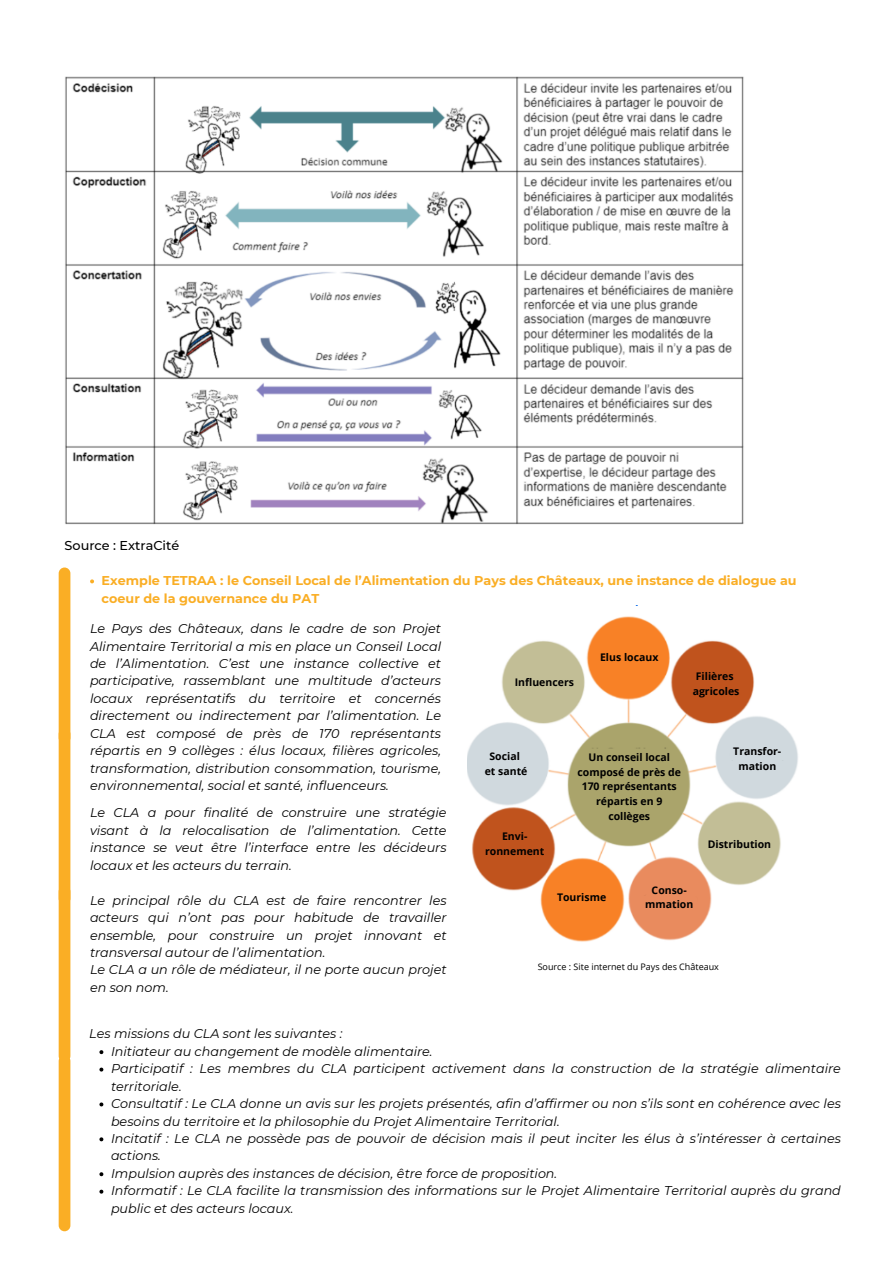
<style>
.page{position:relative;width:893px;height:1263px;background:#fff}
.page>*{position:absolute;margin:0;border:0;box-sizing:border-box;transform-origin:0 0}
.t1{font:500 12.83px "Montserrat";color:#000}
.t2{font:italic 12.75px/17.4px "Montserrat";color:#000}
.t3{font:700 12.75px/17.4px "Montserrat";color:#faae25}
.t4{font:700 10.5px/14.6px "Open Sans";color:#000;text-align:center}
.t5{font:9px "Open Sans";color:#000}
</style>
<div class="page">
<img style="left:65px;top:76px;width:679px;height:449px">
<div style="left:59px;top:567px;width:11px;height:177px;background:#faae25;border-radius:6px"></div>
<svg style="left:90px;top:579px;width:4px;height:4px"></svg>
<img style="left:467px;top:616px;width:331px;height:326px">
<div style="left:510px;top:673px;width:68px;height:19px;background:#c2be96;border-radius:5px"></div>
<div style="left:480px;top:747px;width:52px;height:33px;background:#d0d9de"></div>
<div style="left:596px;top:648px;width:66px;height:19px;background:#f88126;border-radius:5px"></div>
<div style="left:688px;top:667px;width:55px;height:33px;background:#c0531d;border-radius:5px"></div>
<div style="left:481px;top:827px;width:67px;height:33px;background:#c0531d"></div>
<div style="left:553px;top:888px;width:57px;height:18px;background:#f88126;border-radius:5px"></div>
<div style="left:729px;top:742px;width:56px;height:33px;background:#d0d9de"></div>
<div style="left:703px;top:835px;width:72px;height:18px;background:#c2be96;border-radius:5px"></div>
<div style="left:641px;top:881px;width:56px;height:33px;background:#e98b5e"></div>
<div style="left:573px;top:748px;width:112px;height:77px;background:#aaa46b"></div>
<div style="left:59px;top:728px;width:11px;height:176px;background:#faae25;border-radius:6px"></div>
<svg style="left:99px;top:1050px;width:4px;height:4px"></svg>
<svg style="left:99px;top:1067px;width:4px;height:4px"></svg>
<svg style="left:99px;top:1102px;width:4px;height:4px"></svg>
<svg style="left:99px;top:1137px;width:4px;height:4px"></svg>
<svg style="left:99px;top:1172px;width:4px;height:4px"></svg>
<svg style="left:99px;top:1190px;width:4px;height:3px"></svg>
<div style="left:59px;top:886px;width:11px;height:176px;background:#faae25;border-radius:6px"></div>
<div style="left:59px;top:1055px;width:11px;height:176px;background:#faae25;border-radius:6px"></div>
<h1 class="t1" style="left:65px;top:537px;width:116px">Source : ExtraCité</h1>
<p class="t3" style="left:102px;top:572px;width:696px">Exemple TETRAA : le Conseil Local de l’Alimentation du Pays des Châteaux, une instance de dialogue au coeur de la gouvernance du PAT</p>
<p class="t2" style="left:90px;top:620px;width:353px;text-align:justify">Le Pays des Châteaux, dans le cadre de son Projet Alimentaire Territorial a mis en place un Conseil Local de l’Alimentation. C’est une instance collective et participative, rassemblant une multitude d’acteurs locaux représentatifs du territoire et concernés directement ou indirectement par l’alimentation. Le CLA est composé de près de 170 représentants répartis en 9 collèges : élus locaux, filières agricoles, transformation, distribution consommation, tourisme, environnemental, social et santé, influenceurs.</p>
<p class="t4" style="left:600px;top:650px;width:60px">Elus locaux</p>
<h3 class="t4" style="left:692px;top:669px;width:48px;text-align:left">Filières agricoles</h3>
<p class="t4" style="left:515px;top:675px;width:61px">Influencers</p>
<h3 class="t4" style="left:733px;top:743px;width:49px">Transfor&shy;mation</h3>
<p class="t4" style="left:485px;top:749px;width:44px">Social et santé</p>
<h3 class="t4" style="left:577px;top:750px;width:105px">Un conseil local composé de près de<br>170 représentants répartis en 9 collèges</h3>
<h3 class="t2" style="left:90px;top:804px;width:358px;text-align:justify">Le CLA a pour finalité de construire une stratégie visant à la relocalisation de l’alimentation. Cette instance se veut être l’interface entre les décideurs locaux et les acteurs du terrain.</h3>
<h3 class="t2" style="left:90px;top:891px;width:358px">Le principal rôle du CLA est de faire rencontrer les acteurs qui n’ont pas pour habitude de travailler ensemble, pour construire un projet innovant et transversal autour de l’alimentation.<br>Le CLA a un rôle de médiateur, il ne porte aucun projet en son nom.</h3>
<h2 class="t2" style="left:89px;top:1025px;width:255px">Les missions du CLA sont les suivantes :</h2>
<h2 class="t2" style="left:111px;top:1042px;width:323px">Initiateur au changement de modèle alimentaire.</h2>
<h2 class="t2" style="left:111px;top:1060px;width:731px">Participatif : Les membres du CLA participent activement dans la construction de la stratégie alimentaire territoriale.</h2>
<p class="t2" style="left:111px;top:1095px;width:731px">Consultatif : Le CLA donne un avis sur les projets présentés, afin d’affirmer ou non s’ils sont en cohérence avec les besoins du territoire et la philosophie du Projet Alimentaire Territorial.</p>
<h2 class="t2" style="left:111px;top:1130px;width:731px">Incitatif : Le CLA ne possède pas de pouvoir de décision mais il peut inciter les élus à s’intéresser à certaines actions.</h2>
<p class="t2" style="left:111px;top:1164px;width:448px">Impulsion auprès des instances de décision, être force de proposition.</p>
<p class="t2" style="left:111px;top:1182px;width:731px">Informatif : Le CLA facilite la transmission des informations sur le Projet Alimentaire Territorial auprès du grand public et des acteurs locaux.</p>
<h3 class="t4" style="left:485px;top:829px;width:61px">Envi&shy;ronnement</h3>
<h3 class="t4" style="left:708px;top:836px;width:65px">Distribution</h3>
<h3 class="t4" style="left:645px;top:882px;width:50px">Conso&shy;mmation</h3>
<h3 class="t4" style="left:557px;top:890px;width:51px">Tourisme</h3>
<h3 class="t5" style="left:538px;top:960px;width:183px">Source : Site internet du Pays des Châteaux</h3>
</div>
